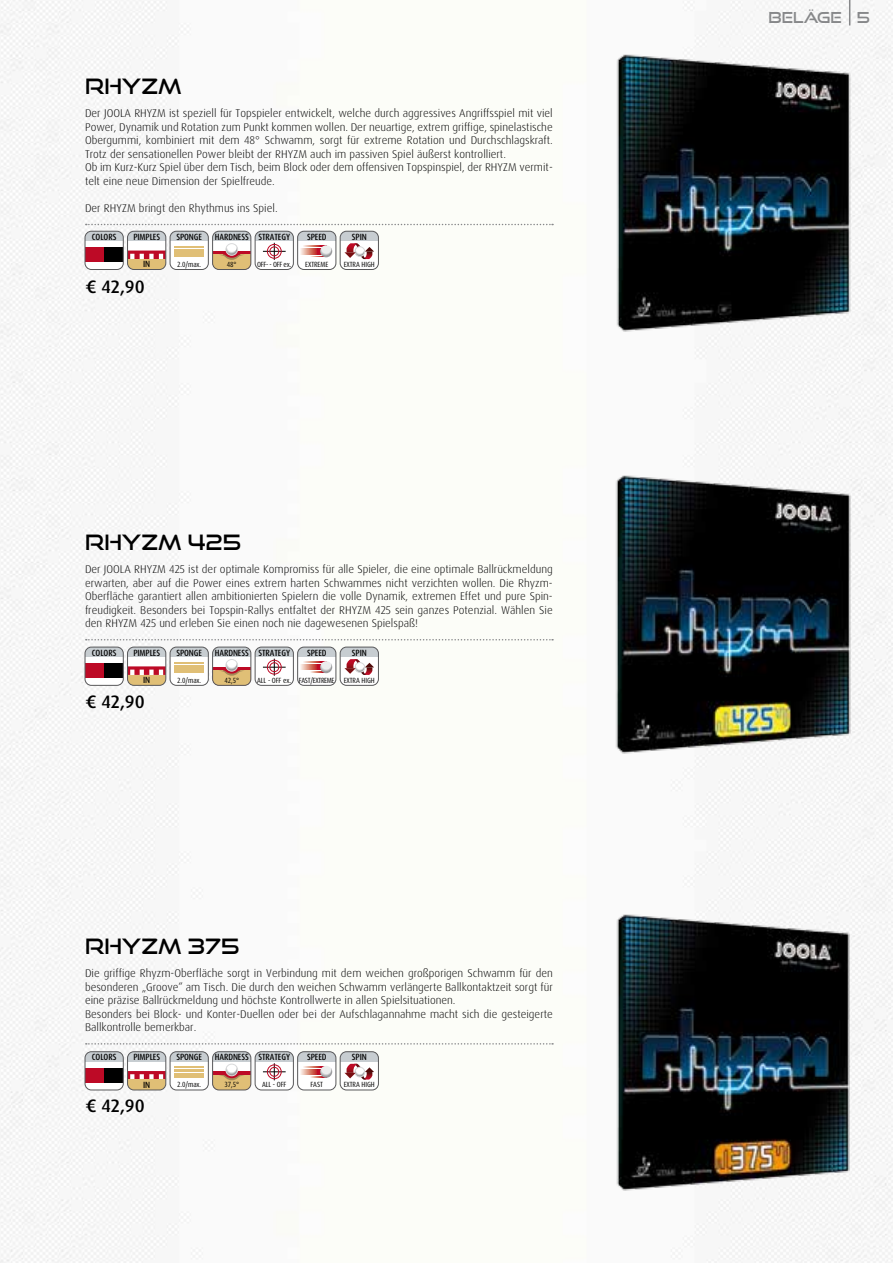
<style>
.page{position:relative;width:893px;height:1263px;background:#fff}
.page>*{position:absolute;margin:0;border:0;box-sizing:border-box;transform-origin:0 0}
.t1{font:21px "Good Times Rg";color:#000}
.t2{font:500 18px "Dax OT";color:#000}
.t3{font:15px "Good Times Rg";color:#87888a}
.t4{font:300 11.25px/13.5px "Dax OT";color:#000}
.t5{font:500 condensed 9px "Dax OT";letter-spacing:-.01em;color:#000}
.t6{font:condensed 7.5px "Dax OT";letter-spacing:-.01em;color:#000}
</style>
<div class="page">
<img style="left:0;top:0;width:893px;height:1263px">
<img style="left:0;top:699px;width:1px;height:564px">
<img style="left:600px;top:40px;width:269px;height:313px">
<img style="left:598px;top:461px;width:271px;height:315px">
<svg style="left:86px;top:224px;width:467px;height:1px"></svg>
<svg style="left:86px;top:639px;width:467px;height:1px"></svg>
<svg style="left:849px;top:0;width:1px;height:26px"></svg>
<div style="left:85px;top:231px;width:38px;height:39px;border:1px solid #58585a;border-radius:6px"></div>
<div style="left:127px;top:231px;width:39px;height:39px;border:1px solid #58585a;border-radius:6px"></div>
<div style="left:170px;top:231px;width:39px;height:39px;border:1px solid #58585a;border-radius:6px"></div>
<div style="left:255px;top:231px;width:39px;height:39px;border:1px solid #58585a;border-radius:6px"></div>
<div style="left:297px;top:231px;width:39px;height:39px;border:1px solid #58585a;border-radius:6px"></div>
<div style="left:340px;top:231px;width:39px;height:39px;border:1px solid #58585a;border-radius:6px"></div>
<svg style="left:85px;top:231px;width:293px;height:38px"></svg>
<div style="left:212px;top:231px;width:39px;height:39px;border:1px solid #58585a;border-radius:6px"></div>
<img style="left:600px;top:900px;width:269px;height:313px">
<svg style="left:86px;top:1043px;width:467px;height:1px"></svg>
<div style="left:85px;top:1051px;width:38px;height:39px;border:1px solid #58585a;border-radius:6px"></div>
<div style="left:127px;top:1051px;width:39px;height:39px;border:1px solid #58585a;border-radius:6px"></div>
<div style="left:170px;top:1051px;width:39px;height:39px;border:1px solid #58585a;border-radius:6px"></div>
<div style="left:255px;top:1051px;width:39px;height:39px;border:1px solid #58585a;border-radius:6px"></div>
<div style="left:297px;top:1051px;width:39px;height:39px;border:1px solid #58585a;border-radius:6px"></div>
<div style="left:340px;top:1051px;width:39px;height:39px;border:1px solid #58585a;border-radius:6px"></div>
<svg style="left:85px;top:1052px;width:293px;height:38px"></svg>
<div style="left:212px;top:1051px;width:39px;height:39px;border:1px solid #58585a;border-radius:6px"></div>
<div style="left:340px;top:647px;width:39px;height:38px;border:1px solid #58585a;border-radius:6px"></div>
<svg style="left:85px;top:647px;width:293px;height:38px"></svg>
<div style="left:212px;top:647px;width:39px;height:38px;border:1px solid #58585a;border-radius:6px"></div>
<h1 class="t1" style="left:85px;top:74px;width:98px">RHYZM</h1>
<p class="t4" style="left:85px;top:107px;width:469px">Der JOOLA RHYZM ist speziell für Topspieler entwickelt, welche durch aggressives Angriffsspiel mit viel Power, Dynamik und Rotation zum Punkt kommen wollen. Der neuartige, extrem griffige, spinelastische Obergummi, kombiniert mit dem 48° Schwamm, sorgt für extreme Rotation und Durchschlagskraft.<br>Trotz der sensationellen Power bleibt der RHYZM auch im passiven Spiel äußerst kontrolliert.<br>Ob im Kurz-Kurz Spiel über dem Tisch, beim Block oder dem offensiven Topspinspiel, der RHYZM vermit&shy;telt eine neue Dimension der Spielfreude.</p>
<p class="t4" style="left:85px;top:201px;width:194px">Der RHYZM bringt den Rhythmus ins Spiel.</p>
<p class="t5" style="left:92px;top:231px;width:26px">COLORS</p>
<p class="t5" style="left:133px;top:231px;width:28px">PIMPLES</p>
<p class="t5" style="left:143px;top:258px;width:9px">IN</p>
<h2 class="t2" style="left:85px;top:275px;width:61px">€ 42,90</h2>
<p class="t5" style="left:176px;top:231px;width:27px">SPONGE</p>
<p class="t5" style="left:215px;top:231px;width:77px">HARDNESS STRATEGY</p>
<p class="t5" style="left:307px;top:231px;width:21px">SPEED</p>
<p class="t5" style="left:352px;top:231px;width:16px">SPIN</p>
<p class="t6" style="left:177px;top:259px;width:26px">2.0/max.</p>
<p class="t6" style="left:227px;top:259px;width:11px">48°</p>
<p class="t6" style="left:257px;top:259px;width:36px">OFF- - OFF ex.</p>
<p class="t6" style="left:305px;top:259px;width:25px">EXTREME</p>
<p class="t6" style="left:344px;top:259px;width:33px">EXTRA HIGH</p>
<h1 class="t1" style="left:85px;top:529px;width:158px">RHYZM 425</h1>
<p class="t4" style="left:85px;top:562px;width:469px;text-align:justify">Der JOOLA RHYZM 425 ist der optimale Kompromiss für alle Spieler, die eine optimale Ballrückmeldung erwarten, aber auf die Power eines extrem harten Schwammes nicht verzichten wollen. Die Rhyzm-Oberfläche garantiert allen ambitionierten Spielern die volle Dynamik, extremen Effet und pure Spin&shy;freudigkeit. Besonders bei Topspin-Rallys entfaltet der RHYZM 425 sein ganzes Potenzial. Wählen Sie den RHYZM 425 und erleben Sie einen noch nie dagewesenen Spielspaß!</p>
<p class="t5" style="left:92px;top:647px;width:26px">COLORS</p>
<p class="t5" style="left:133px;top:647px;width:28px">PIMPLES</p>
<p class="t5" style="left:143px;top:674px;width:9px">IN</p>
<h2 class="t2" style="left:85px;top:690px;width:61px">€ 42,90</h2>
<p class="t5" style="left:176px;top:647px;width:27px">SPONGE</p>
<p class="t5" style="left:215px;top:647px;width:77px">HARDNESS STRATEGY</p>
<p class="t5" style="left:307px;top:647px;width:21px">SPEED</p>
<p class="t5" style="left:352px;top:647px;width:16px">SPIN</p>
<p class="t6" style="left:177px;top:675px;width:26px">2.0/max.</p>
<p class="t6" style="left:224px;top:675px;width:16px">42,5°</p>
<p class="t6" style="left:257px;top:675px;width:119px">ALL - OFF ex. FAST/EXTREME EXTRA HIGH</p>
<h1 class="t1" style="left:85px;top:933px;width:156px">RHYZM 375</h1>
<p class="t4" style="left:85px;top:966px;width:469px">Die griffige Rhyzm-Oberfläche sorgt in Verbindung mit dem weichen großporigen Schwamm für den besonderen „Groove“ am Tisch. Die durch den weichen Schwamm verlängerte Ballkontaktzeit sorgt für eine präzise Ballrückmeldung und höchste Kontrollwerte in allen Spielsituationen.<br>Besonders bei Block- und Konter-Duellen oder bei der Aufschlagannahme macht sich die gesteigerte Ballkontrolle bemerkbar.</p>
<p class="t5" style="left:92px;top:1051px;width:26px">COLORS</p>
<p class="t5" style="left:133px;top:1051px;width:28px">PIMPLES</p>
<p class="t5" style="left:143px;top:1079px;width:9px">IN</p>
<h2 class="t2" style="left:85px;top:1094px;width:61px">€ 42,90</h2>
<p class="t5" style="left:176px;top:1051px;width:27px">SPONGE</p>
<p class="t5" style="left:215px;top:1051px;width:77px">HARDNESS STRATEGY</p>
<p class="t5" style="left:307px;top:1051px;width:21px">SPEED</p>
<p class="t5" style="left:352px;top:1051px;width:16px">SPIN</p>
<p class="t6" style="left:177px;top:1080px;width:26px">2.0/max.</p>
<p class="t6" style="left:224px;top:1080px;width:16px">37,5°</p>
<p class="t6" style="left:262px;top:1080px;width:26px">ALL - OFF</p>
<p class="t6" style="left:311px;top:1080px;width:14px">FAST</p>
<p class="t6" style="left:344px;top:1080px;width:33px">EXTRA HIGH</p>
<h3 class="t3" style="left:768px;top:8px;width:103px">BELÄGE 5</h3>
</div>
